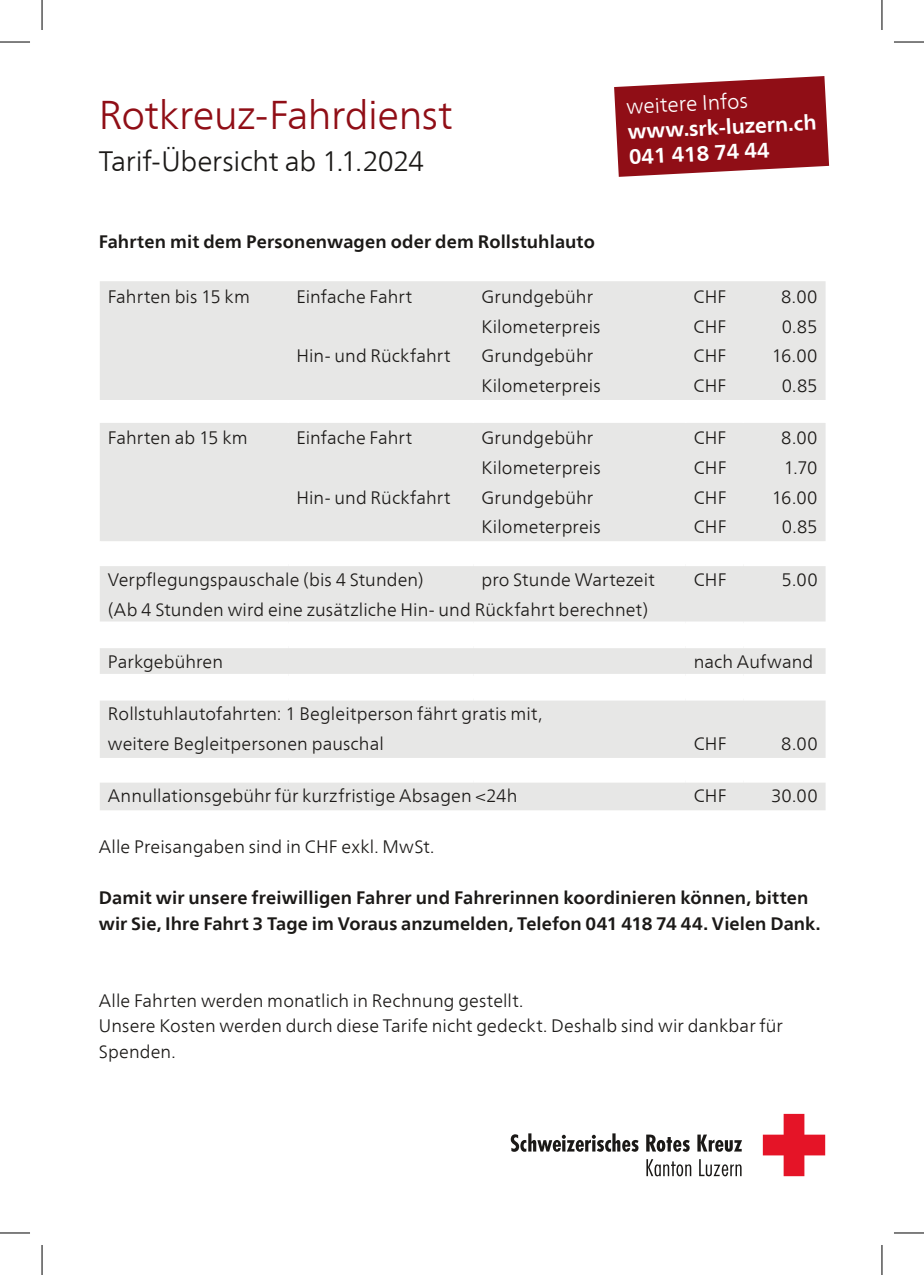
<style>
.page{position:relative;width:924px;height:1275px;background:#fff}
.page>*{position:absolute;margin:0;border:0;box-sizing:border-box;transform-origin:0 0}
.t1{font:300 40px "Frutiger Neue LT Com";letter-spacing:-.015em;color:#900e16}
.t2{font:300 28px "Frutiger Neue LT Com";letter-spacing:-.01em;color:#1b1917}
.t3{font:700 21px/25.2px "Frutiger Neue LT Com";color:#fff}
.t4{font:300 21px "Frutiger Neue LT Com";color:#fff}
.t5{font:300 18px/25.6px "Frutiger Neue LT Com";letter-spacing:.005em;color:#1b1917}
.t6{font:700 18px/25.6px "Frutiger Neue LT Com";letter-spacing:.01em;color:#1b1917}
</style>
<div class="page">
<svg style="left:762px;top:1113px;width:62px;height:63px"></svg>
<svg style="left:510px;top:1133px;width:128px;height:18px"></svg>
<svg style="left:646px;top:1134px;width:43px;height:17px"></svg>
<svg style="left:697px;top:1134px;width:44px;height:17px"></svg>
<svg style="left:646px;top:1159px;width:45px;height:17px"></svg>
<svg style="left:699px;top:1159px;width:42px;height:17px"></svg>
<svg style="left:100px;top:281px;width:725px;height:529px;background:#eaeae9"></svg>
<svg style="left:100px;top:400px;width:725px;height:244px;fill:#e7e7e6"></svg>
<hr style="left:287px;top:400px;width:2px;height:23px;background:#fff">
<hr style="left:472px;top:400px;width:2px;height:23px;background:#fff">
<hr style="left:684px;top:400px;width:2px;height:23px;background:#fff">
<hr style="left:742px;top:400px;width:2px;height:23px;background:#fff">
<hr style="left:99px;top:400px;width:2px;height:23px;background:#fff">
<hr style="left:824px;top:400px;width:2px;height:23px;background:#fff">
<hr style="left:99px;top:541px;width:2px;height:21px;background:#fff">
<hr style="left:824px;top:541px;width:2px;height:21px;background:#fff">
<hr style="left:99px;top:562px;width:189px;height:4px;background:#fff">
<hr style="left:288px;top:562px;width:185px;height:4px;background:#fff">
<hr style="left:473px;top:562px;width:212px;height:4px;background:#fff">
<hr style="left:685px;top:562px;width:58px;height:4px;background:#fff">
<hr style="left:743px;top:562px;width:83px;height:4px;background:#fff">
<svg style="left:100px;top:621px;width:188px;height:4px"></svg>
<svg style="left:288px;top:621px;width:185px;height:4px"></svg>
<svg style="left:473px;top:621px;width:212px;height:4px"></svg>
<svg style="left:685px;top:621px;width:58px;height:4px"></svg>
<svg style="left:743px;top:621px;width:82px;height:4px"></svg>
<hr style="left:99px;top:644px;width:189px;height:4px;background:#fff">
<hr style="left:288px;top:644px;width:185px;height:4px;background:#fff">
<hr style="left:473px;top:644px;width:212px;height:4px;background:#fff">
<hr style="left:685px;top:644px;width:58px;height:4px;background:#fff">
<hr style="left:743px;top:644px;width:83px;height:4px;background:#fff">
<hr style="left:99px;top:696px;width:189px;height:4px;background:#fff">
<hr style="left:288px;top:696px;width:185px;height:4px;background:#fff">
<hr style="left:473px;top:696px;width:212px;height:4px;background:#fff">
<hr style="left:685px;top:696px;width:58px;height:4px;background:#fff">
<hr style="left:743px;top:696px;width:83px;height:4px;background:#fff">
<svg style="left:100px;top:625px;width:1px;height:19px"></svg>
<svg style="left:824px;top:625px;width:1px;height:19px"></svg>
<hr style="left:99px;top:674px;width:189px;height:4px;background:#fff">
<hr style="left:288px;top:674px;width:185px;height:4px;background:#fff">
<hr style="left:473px;top:674px;width:212px;height:4px;background:#fff">
<hr style="left:685px;top:674px;width:58px;height:4px;background:#fff">
<hr style="left:743px;top:674px;width:83px;height:4px;background:#fff">
<svg style="left:100px;top:678px;width:1px;height:18px"></svg>
<svg style="left:824px;top:678px;width:1px;height:18px"></svg>
<hr style="left:99px;top:758px;width:2px;height:20px;background:#fff">
<hr style="left:824px;top:758px;width:2px;height:20px;background:#fff">
<hr style="left:99px;top:778px;width:189px;height:4px;background:#fff">
<hr style="left:288px;top:778px;width:185px;height:4px;background:#fff">
<hr style="left:473px;top:778px;width:212px;height:4px;background:#fff">
<hr style="left:685px;top:778px;width:58px;height:4px;background:#fff">
<hr style="left:743px;top:778px;width:83px;height:4px;background:#fff">
<svg style="left:614px;top:76px;width:214px;height:101px;background:#9d2b32"></svg>
<hr style="left:0;top:42px;width:30px;height:1px;background:#000">
<hr style="left:893px;top:42px;width:30px;height:1px;background:#000">
<hr style="left:0;top:1232px;width:30px;height:1px;background:#000">
<hr style="left:893px;top:1232px;width:30px;height:1px;background:#000">
<hr style="left:42px;top:0;width:1px;height:30px;background:#000">
<hr style="left:42px;top:1245px;width:1px;height:30px;background:#000">
<hr style="left:881px;top:0;width:1px;height:30px;background:#000">
<hr style="left:881px;top:1245px;width:1px;height:30px;background:#000">
<h1 class="t1" style="left:99px;top:91px;width:355px">Rotkreuz-Fahrdienst</h1>
<h2 class="t2" style="left:99px;top:144px;width:327px">Tarif-Übersicht ab 1.1.2024</h2>
<p class="t4" style="left:625px;top:94px;width:123px;rotate:-3deg">weitere Infos</p>
<p class="t3" style="left:627px;top:119px;width:190px;rotate:-3deg">www.srk-luzern.ch<br>041 418 74 44</p>
<p class="t6" style="left:99px;top:228px;width:497px">Fahrten mit dem Personenwagen oder dem Rollstuhlauto</p>
<p class="t5" style="left:108px;top:284px;width:143px">Fahrten bis 15 km</p>
<p class="t5" style="left:296px;top:284px;width:117px">Einfache Fahrt</p>
<p class="t5" style="left:481px;top:284px;width:113px">Grundgebühr</p>
<p class="t5" style="left:693px;top:284px;width:34px">CHF</p>
<p class="t5" style="left:780px;top:284px;width:38px">8.00</p>
<p class="t5" style="left:481px;top:313px;width:121px">Kilometerpreis</p>
<p class="t5" style="left:693px;top:313px;width:34px">CHF</p>
<p class="t5" style="left:781px;top:313px;width:37px">0.85</p>
<p class="t5" style="left:296px;top:343px;width:156px">Hin- und Rückfahrt</p>
<p class="t5" style="left:481px;top:343px;width:113px">Grundgebühr</p>
<p class="t5" style="left:693px;top:343px;width:34px">CHF</p>
<p class="t5" style="left:771px;top:343px;width:47px">16.00</p>
<p class="t5" style="left:481px;top:373px;width:121px">Kilometerpreis</p>
<p class="t5" style="left:693px;top:373px;width:34px">CHF</p>
<p class="t5" style="left:781px;top:373px;width:37px">0.85</p>
<p class="t5" style="left:108px;top:425px;width:141px">Fahrten ab 15 km</p>
<p class="t5" style="left:296px;top:425px;width:117px">Einfache Fahrt</p>
<p class="t5" style="left:481px;top:425px;width:113px">Grundgebühr</p>
<p class="t5" style="left:693px;top:425px;width:34px">CHF</p>
<p class="t5" style="left:780px;top:425px;width:38px">8.00</p>
<p class="t5" style="left:481px;top:455px;width:121px">Kilometerpreis</p>
<p class="t5" style="left:693px;top:455px;width:34px">CHF</p>
<p class="t5" style="left:783px;top:455px;width:35px">1.70</p>
<p class="t5" style="left:296px;top:484px;width:156px">Hin- und Rückfahrt</p>
<p class="t5" style="left:481px;top:484px;width:113px">Grundgebühr</p>
<p class="t5" style="left:693px;top:484px;width:34px">CHF</p>
<p class="t5" style="left:771px;top:484px;width:47px">16.00</p>
<p class="t5" style="left:481px;top:514px;width:121px">Kilometerpreis</p>
<p class="t5" style="left:693px;top:514px;width:34px">CHF</p>
<p class="t5" style="left:781px;top:514px;width:37px">0.85</p>
<p class="t5" style="left:108px;top:566px;width:317px">Verpflegungspauschale (bis 4 Stunden)</p>
<p class="t5" style="left:481px;top:566px;width:175px">pro Stunde Wartezeit</p>
<p class="t5" style="left:693px;top:566px;width:34px">CHF</p>
<p class="t5" style="left:781px;top:566px;width:38px">5.00</p>
<p class="t5" style="left:108px;top:596px;width:541px">(Ab 4 Stunden wird eine zusätzliche Hin- und Rückfahrt berechnet)</p>
<p class="t5" style="left:108px;top:648px;width:117px">Parkgebühren</p>
<p class="t5" style="left:693px;top:648px;width:121px">nach Aufwand</p>
<p class="t5" style="left:108px;top:699px;width:435px;line-height:29.6px">Rollstuhlautofahrten: 1 Begleitperson fährt gratis mit, weitere Begleitpersonen pauschal</p>
<p class="t5" style="left:693px;top:730px;width:34px">CHF</p>
<p class="t5" style="left:780px;top:730px;width:38px">8.00</p>
<p class="t5" style="left:108px;top:783px;width:411px">Annullationsgebühr für kurzfristige Absagen &lt;24h</p>
<p class="t5" style="left:693px;top:783px;width:34px">CHF</p>
<p class="t5" style="left:770px;top:783px;width:48px">30.00</p>
<p class="t5" style="left:99px;top:834px;width:337px">Alle Preisangaben sind in CHF exkl. MwSt.</p>
<p class="t6" style="left:99px;top:885px;width:722px">Damit wir unsere freiwilligen Fahrer und Fahrerinnen koordinieren können, bitten wir Sie, Ihre Fahrt 3 Tage im Voraus anzumelden, Telefon 041 418 74 44. Vielen Dank.</p>
<p class="t5" style="left:99px;top:987px;width:685px">Alle Fahrten werden monatlich in Rechnung gestellt.<br>Unsere Kosten werden durch diese Tarife nicht gedeckt. Deshalb sind wir dankbar für<br>Spenden.</p>
</div>
